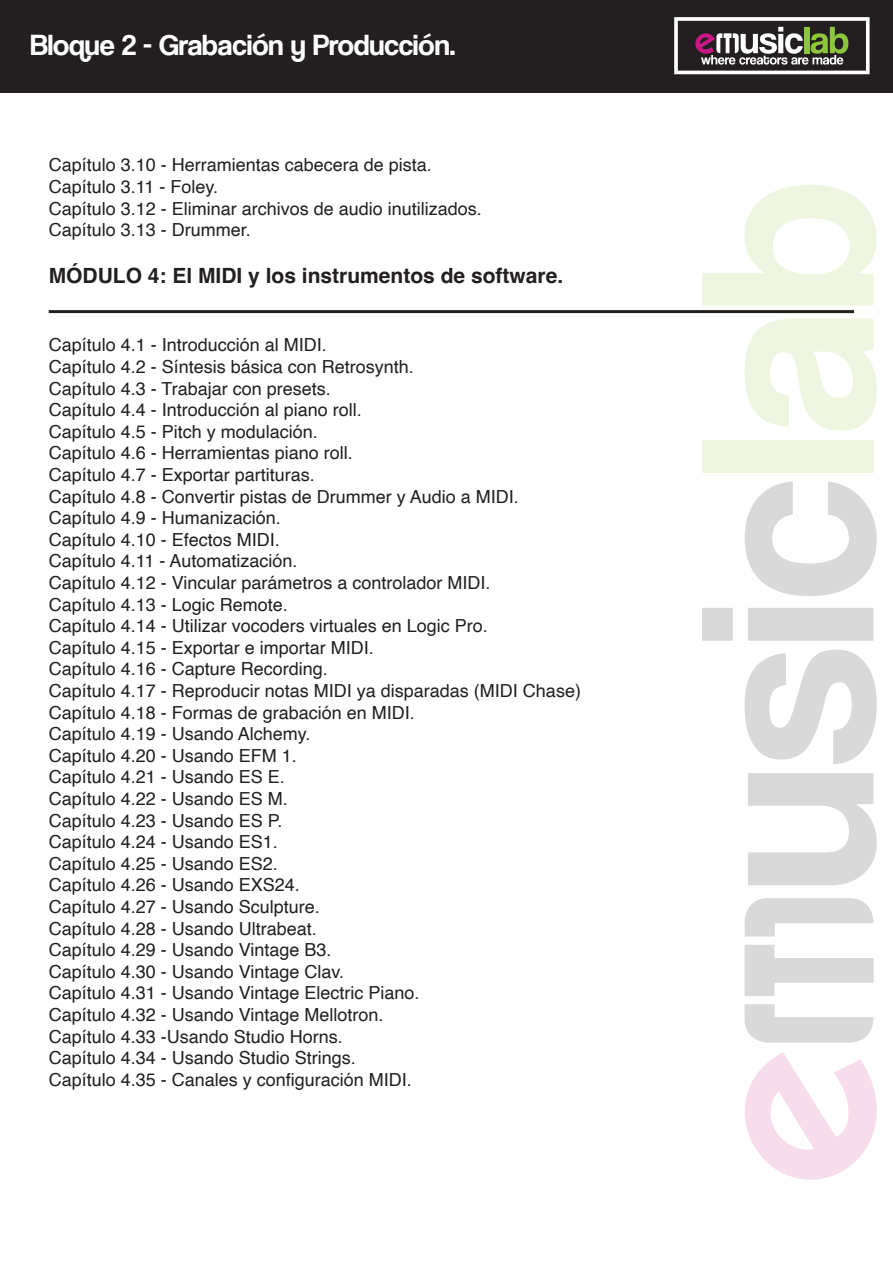
<style>
.page{position:relative;width:893px;height:1263px;background:#fff}
.page>*{position:absolute;margin:0;border:0;box-sizing:border-box;transform-origin:0 0}
.t1{font:30.15px "Coolvetica Rg";color:#fff}
.t2{font:700 21px "Helvetica";color:#231f20}
.t3{font:18px/21.6px "Helvetica";color:#231f20}
</style>
<div class="page">
<svg style="left:748px;top:773px;width:129px;height:112px"></svg>
<svg style="left:745px;top:650px;width:132px;height:114px"></svg>
<svg style="left:702px;top:608px;width:171px;height:33px;background:#dcdcdc"></svg>
<svg style="left:745px;top:481px;width:132px;height:115px"></svg>
<div style="left:702px;top:440px;width:171px;height:33px;background:#eef6e2"></div>
<svg style="left:745px;top:319px;width:132px;height:112px"></svg>
<svg style="left:702px;top:185px;width:175px;height:120px"></svg>
<svg style="left:745px;top:1052px;width:132px;height:128px"></svg>
<svg style="left:744px;top:1004px;width:129px;height:39px"></svg>
<svg style="left:744px;top:945px;width:130px;height:51px"></svg>
<svg style="left:745px;top:898px;width:128px;height:38px"></svg>
<div style="left:0;top:0;width:893px;height:92px;background:#231f20"></div>
<svg style="left:674px;top:17px;width:196px;height:57px"></svg>
<hr style="left:49px;top:310px;width:805px;height:3px;background:#231f20">
<h1 class="t1" style="left:31px;top:26px;width:426px">Bloque 2 - Grabación y Producción.</h1>
<p class="t3" style="left:49px;top:156px;width:435px">Capítulo 3.10 - Herramientas cabecera de pista.<br>Capítulo 3.11 - Foley.<br>Capítulo 3.12 - Eliminar archivos de audio inutilizados.<br>Capítulo 3.13 - Drummer.</p>
<p class="t2" style="left:49px;top:267px;width:516px">MÓDULO 4: El MIDI y los instrumentos de software.</p>
<p class="t3" style="left:49px;top:336px;width:534px">Capítulo 4.1 - Introducción al MIDI.<br>Capítulo 4.2 - Síntesis básica con Retrosynth.<br>Capítulo 4.3 - Trabajar con presets.<br>Capítulo 4.4 - Introducción al piano roll.<br>Capítulo 4.5 - Pitch y modulación.<br>Capítulo 4.6 - Herramientas piano roll.<br>Capítulo 4.7 - Exportar partituras.<br>Capítulo 4.8 - Convertir pistas de Drummer y Audio a MIDI.<br>Capítulo 4.9 - Humanización.<br>Capítulo 4.10 - Efectos MIDI.<br>Capítulo 4.11 - Automatización.<br>Capítulo 4.12 - Vincular parámetros a controlador MIDI.<br>Capítulo 4.13 - Logic Remote.<br>Capítulo 4.14 - Utilizar vocoders virtuales en Logic Pro.<br>Capítulo 4.15 - Exportar e importar MIDI.<br>Capítulo 4.16 - Capture Recording.<br>Capítulo 4.17 - Reproducir notas MIDI ya disparadas (MIDI Chase)<br>Capítulo 4.18 - Formas de grabación en MIDI.<br>Capítulo 4.19 - Usando Alchemy.<br>Capítulo 4.20 - Usando EFM 1.<br>Capítulo 4.21 - Usando ES E.<br>Capítulo 4.22 - Usando ES M.<br>Capítulo 4.23 - Usando ES P.<br>Capítulo 4.24 - Usando ES1.<br>Capítulo 4.25 - Usando ES2.<br>Capítulo 4.26 - Usando EXS24.<br>Capítulo 4.27 - Usando Sculpture.<br>Capítulo 4.28 - Usando Ultrabeat.<br>Capítulo 4.29 - Usando Vintage B3.<br>Capítulo 4.30 - Usando Vintage Clav.<br>Capítulo 4.31 - Usando Vintage Electric Piano.<br>Capítulo 4.32 - Usando Vintage Mellotron.<br>Capítulo 4.33 -Usando Studio Horns.<br>Capítulo 4.34 - Usando Studio Strings.<br>Capítulo 4.35 - Canales y configuración MIDI.</p>
</div>
